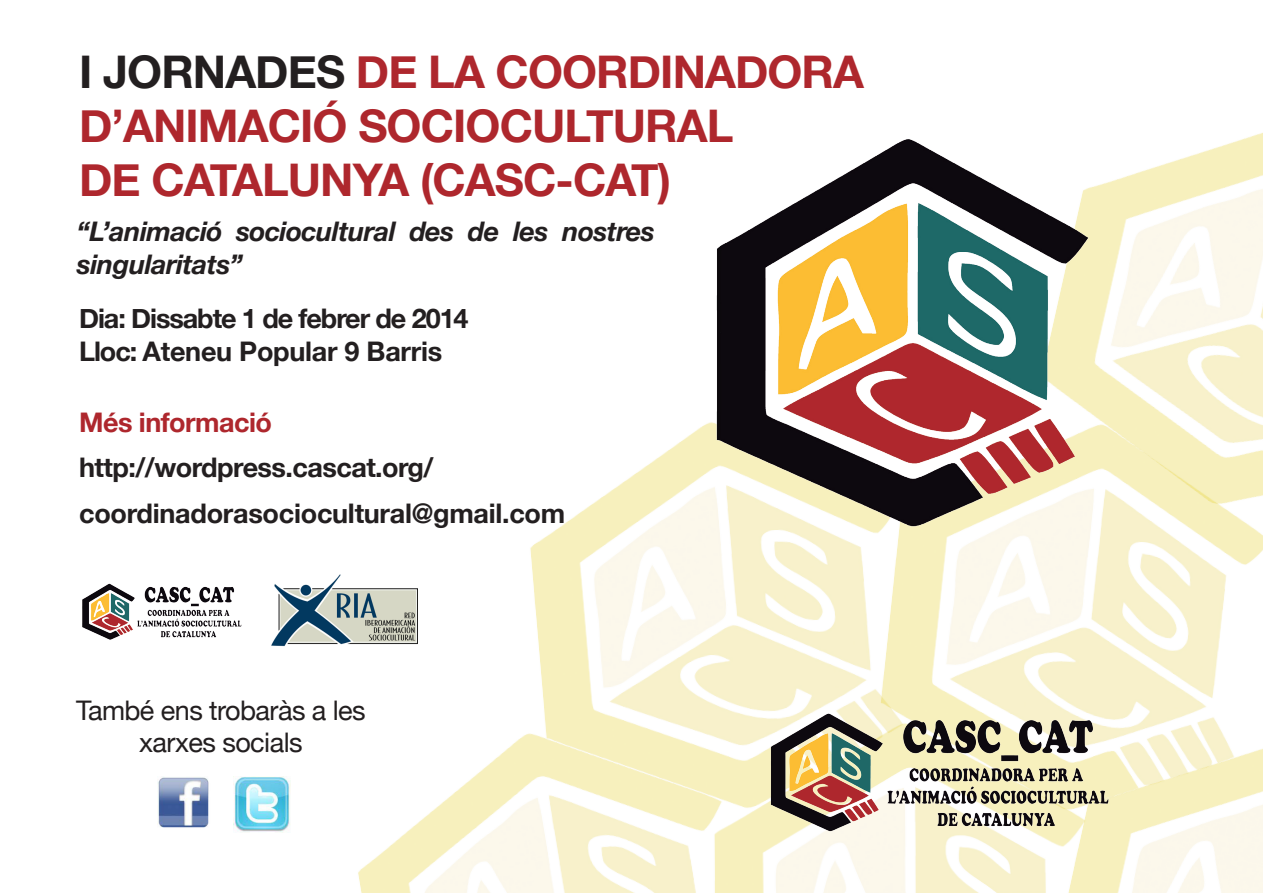
<style>
.page{position:relative;width:1263px;height:893px;background:#fff}
.page>*{position:absolute;margin:0;border:0;box-sizing:border-box;transform-origin:0 0}
.t1{font:700 45px "Helvetica Neue";letter-spacing:-.02em;color:#ae272d}
.t2{font:700 27px "Helvetica Neue";letter-spacing:-.01em;color:#231f20}
.t3{font:italic 700 27px/32.4px "Helvetica Neue";letter-spacing:-.02em;color:#231f20}
.t4{font:27px/32.4px "Helvetica Neue";letter-spacing:-.02em;color:#231f20;text-align:center}
.t5{font:700 27px "Helvetica Neue";letter-spacing:-.04em;color:#231f20}
.t6{font:700 27px "Helvetica Neue";letter-spacing:-.02em;color:#ae272d}
.s1{color:#231f20}
</style>
<div class="page">
<img style="left:530px;top:422px;width:334px;height:294px">
<img style="left:358px;top:697px;width:385px;height:196px">
<img style="left:864px;top:524px;width:399px;height:183px">
<img style="left:707px;top:716px;width:352px;height:177px">
<img style="left:1092px;top:133px;width:171px;height:391px">
<img style="left:1059px;top:691px;width:204px;height:202px">
<img style="left:710px;top:139px;width:382px;height:395px">
<img style="left:234px;top:776px;width:57px;height:57px">
<img style="left:157px;top:777px;width:52px;height:51px">
<img style="left:271px;top:575px;width:147px;height:72px">
<img style="left:82px;top:583px;width:160px;height:57px">
<img style="left:760px;top:707px;width:357px;height:130px">
<p class="t1" style="left:79px;top:44px;width:786px"><span class="s1">I JORNADES</span> DE LA COORDINADORA</p>
<p class="t1" style="left:79px;top:98px;width:656px">D’ANIMACIÓ SOCIOCULTURAL</p>
<p class="t1" style="left:79px;top:152px;width:594px">DE CATALUNYA (CASC-CAT)</p>
<p class="t3" style="left:77px;top:215px;width:579px">“L’animació sociocultural des de les nostres singularitats”</p>
<p class="t5" style="left:79px;top:302px;width:391px">Dia: Dissabte 1 de febrer de 2014</p>
<p class="t2" style="left:79px;top:334px;width:365px">Lloc: Ateneu Popular 9 Barris</p>
<p class="t6" style="left:79px;top:406px;width:194px">Més informació</p>
<p class="t2" style="left:79px;top:451px;width:356px">http://wordpress.cascat.org/</p>
<p class="t2" style="left:79px;top:497px;width:488px">coordinadorasociocultural@gmail.com</p>
<p class="t4" style="left:76px;top:694px;width:291px">També ens trobaràs a les xarxes socials</p>
</div>
